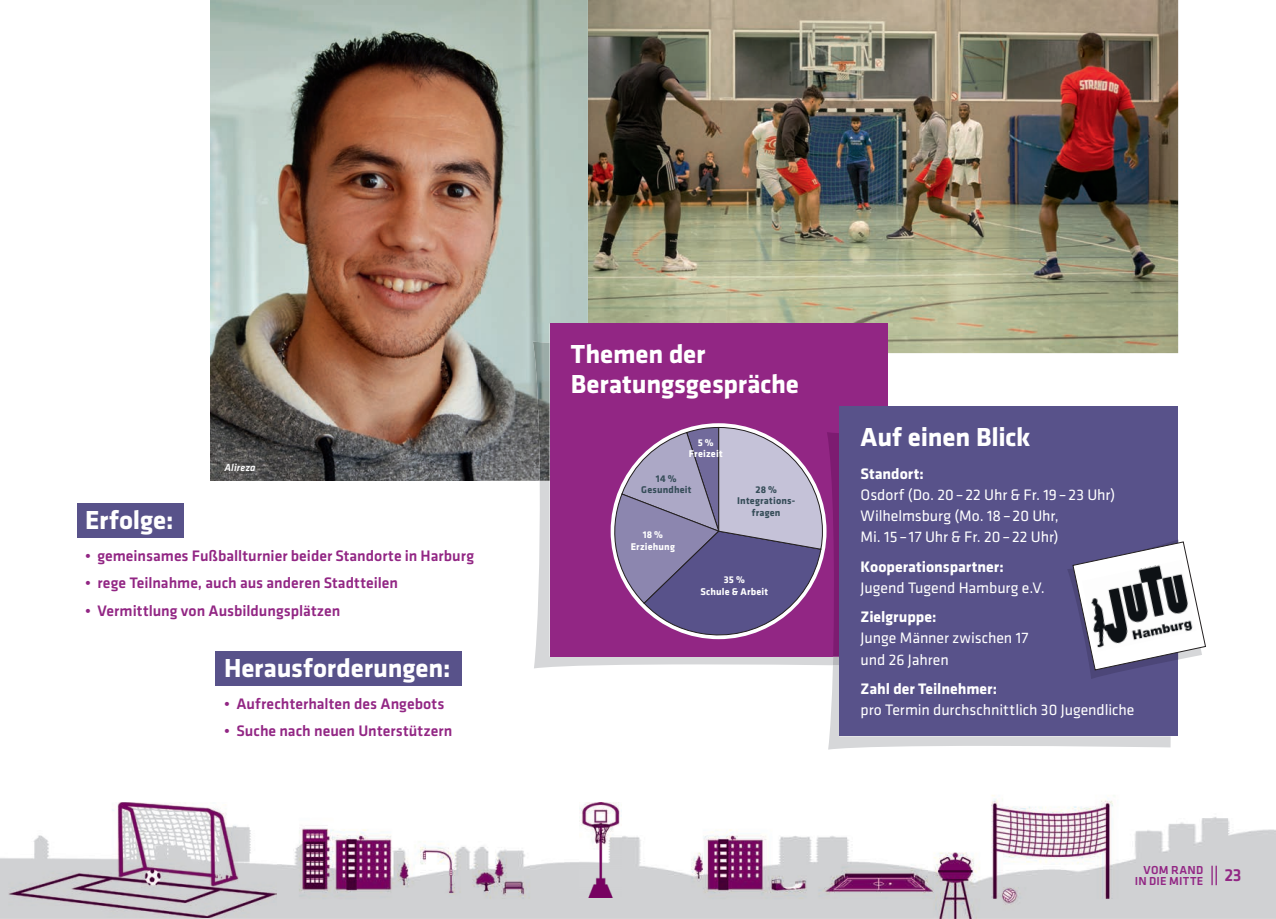
<style>
.page{position:relative;width:1276px;height:919px;background:#fff}
.page>*{position:absolute;margin:0;border:0;box-sizing:border-box;transform-origin:0 0}
.t1{font:700 27px/30px "Klavika";letter-spacing:-.005em;color:#fff}
.t2{font:500 15.75px "Klavika";color:#922684}
.t3{font:15.75px/21px "Klavika";letter-spacing:-.005em;color:#fff}
.t4{font:700 15.75px "Klavika";color:#fff}
.t5{font:500 12px/10.5px "Klavika";letter-spacing:.015em;color:#922684}
.t6{font:italic 500 10.5px "Klavika";letter-spacing:.01em;color:#fff}
.t7{font:700 10.2px/11.6px "Klavika";letter-spacing:.015em;color:#fff;text-align:center}
.t8{font:700 10.2px/11.6px "Klavika";letter-spacing:.02em;color:#364d59;text-align:center}
</style>
<div class="page">
<img style="left:0;top:0;width:1276px;height:918px">
<img style="left:579px;top:802px;width:42px;height:95px">
<svg style="left:1211px;top:865px;width:5px;height:20px"></svg>
<img style="left:9px;top:802px;width:267px;height:115px">
<img style="left:588px;top:0;width:590px;height:353px">
<img style="left:211px;top:0;width:377px;height:480px">
<img style="left:534px;top:480px;width:294px;height:188px">
<img style="left:533px;top:341px;width:16px;height:139px">
<div style="left:549px;top:323px;width:338px;height:333px;background:#922684"></div>
<img style="left:828px;top:665px;width:342px;height:84px">
<svg style="left:607px;top:427px;width:232px;height:238px"></svg>
<div style="left:839px;top:406px;width:339px;height:330px;background:#58528a"></div>
<svg style="left:1067px;top:539px;width:139px;height:140px"></svg>
<div style="left:77px;top:504px;width:107px;height:34px;background:#58528a"></div>
<div style="left:215px;top:651px;width:247px;height:34px;background:#58528a"></div>
<p class="t6" style="left:224px;top:460px;width:33px">Alireza</p>
<h1 class="t1" style="left:85px;top:504px;width:90px">Erfolge:</h1>
<p class="t2" style="left:85px;top:545px;width:390px">• gemeinsames Fußballturnier beider Standorte in Harburg</p>
<p class="t2" style="left:85px;top:572px;width:314px">• rege Teilnahme, auch aus anderen Stadtteilen</p>
<p class="t2" style="left:85px;top:599px;width:257px">• Vermittlung von Ausbildungsplätzen</p>
<h1 class="t1" style="left:224px;top:651px;width:228px">Herausforderungen:</h1>
<p class="t2" style="left:224px;top:692px;width:222px">• Aufrechterhalten des Angebots</p>
<p class="t2" style="left:224px;top:720px;width:230px">• Suche nach neuen Unterstützern</p>
<h1 class="t1" style="left:571px;top:337px;width:230px">Themen der<br>Beratungsgespräche</h1>
<p class="t7" style="left:689px;top:436px;width:35px">5 %<br>Freizeit</p>
<p class="t8" style="left:641px;top:472px;width:52px">14 %<br>Gesundheit</p>
<p class="t7" style="left:631px;top:528px;width:46px">18 %<br>Erziehung</p>
<p class="t8" style="left:737px;top:483px;width:59px">28 %<br>Integrations&shy;fragen</p>
<p class="t7" style="left:700px;top:573px;width:69px">35 %<br>Schule &amp; Arbeit</p>
<h1 class="t1" style="left:860px;top:420px;width:171px">Auf einen Blick</h1>
<p class="t4" style="left:860px;top:463px;width:65px">Standort:</p>
<p class="t3" style="left:860px;top:484px;width:256px">Osdorf (Do. 20 – 22 Uhr &amp; Fr. 19 – 23 Uhr)<br>Wilhelmsburg (Mo. 18 – 20 Uhr,<br>Mi. 15 – 17 Uhr &amp; Fr. 20 – 22 Uhr)</p>
<p class="t4" style="left:860px;top:555px;width:145px">Kooperationspartner:</p>
<p class="t3" style="left:860px;top:576px;width:186px">Jugend Tugend Hamburg e.V.</p>
<p class="t4" style="left:860px;top:605px;width:77px">Zielgruppe:</p>
<p class="t3" style="left:860px;top:627px;width:169px">Junge Männer zwischen 17 und 26 Jahren</p>
<p class="t4" style="left:860px;top:677px;width:138px">Zahl der Teilnehmer:</p>
<p class="t3" style="left:860px;top:698px;width:275px">pro Termin durchschnittlich 30 Jugendliche</p>
<p class="t5" style="left:1134px;top:864px;width:108px;text-indent:9px">VOM RAND<br>IN DIE MITTE <sup>23</sup></p>
</div>
